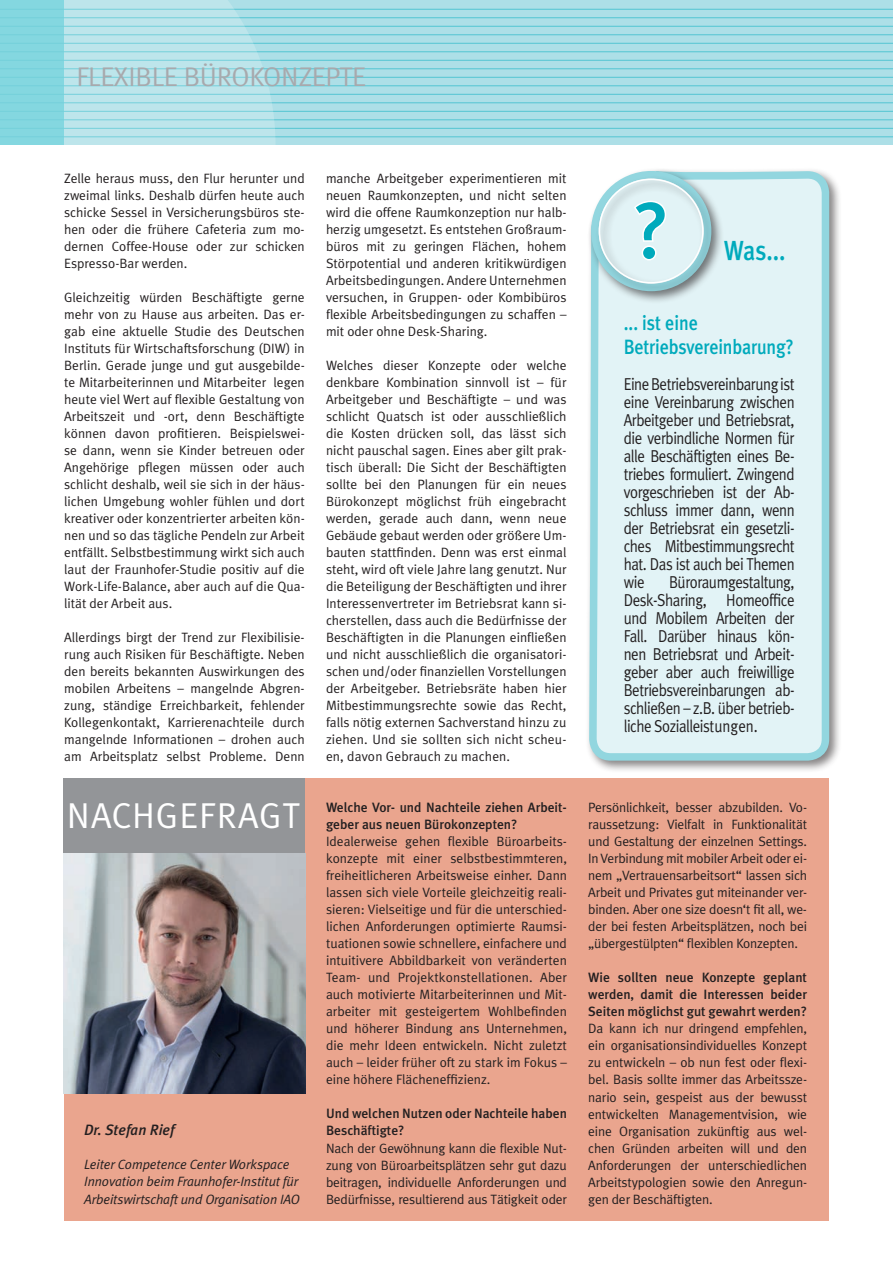
<style>
.page{position:relative;width:893px;height:1263px;background:#fff}
.page>*{position:absolute;margin:0;border:0;box-sizing:border-box;transform-origin:0 0}
.t1{font:500 79.5px "Meta Plus";color:#00aabc}
.t2{font:36px "Meta Plus Normal";color:#fff}
.t3{font:500 27.6px "Meta Plus";color:#00aabc;scale:.87 1}
.t4{font:27px "Meta OT Cond Norm";letter-spacing:-.01em;color:#a8a9ad;scale:1.16 1}
.t5{font:500 20.7px/24px "Meta Plus";letter-spacing:-.01em;color:#00aabc;scale:.87 1}
.t6{font:17.25px/18px "Meta Plus Normal";letter-spacing:-.03em;color:#231f20;text-align:justify;scale:.87 1}
.t7{font:italic 500 15px "Meta Plus";color:#231f20}
.t8{font:13.5px/17px "Meta Plus Normal";color:#231f20;text-align:justify}
.t9{font:500 13.5px/17px "Meta Plus";color:#231f20}
.t10{font:italic 13.5px/17px "Meta Plus Normal";letter-spacing:-.01em;color:#231f20}
</style>
<div class="page">
<div style="left:0;top:0;width:893px;height:145px;background:#addfe7"></div>
<hr style="left:0;top:9px;width:893px;height:1px;background:#53c5d2">
<hr style="left:0;top:17px;width:893px;height:1px;background:#53c5d2">
<hr style="left:0;top:26px;width:893px;height:1px;background:#53c5d2">
<hr style="left:0;top:34px;width:893px;height:1px;background:#53c5d2">
<hr style="left:0;top:43px;width:893px;height:1px;background:#53c5d2">
<hr style="left:0;top:51px;width:893px;height:1px;background:#53c5d2">
<hr style="left:0;top:60px;width:893px;height:1px;background:#53c5d2">
<hr style="left:0;top:68px;width:893px;height:1px;background:#53c5d2">
<hr style="left:0;top:77px;width:893px;height:1px;background:#53c5d2">
<hr style="left:0;top:85px;width:893px;height:1px;background:#53c5d2">
<hr style="left:0;top:94px;width:893px;height:1px;background:#53c5d2">
<hr style="left:0;top:102px;width:893px;height:1px;background:#53c5d2">
<hr style="left:0;top:111px;width:893px;height:1px;background:#53c5d2">
<hr style="left:0;top:119px;width:893px;height:1px;background:#53c5d2">
<hr style="left:0;top:128px;width:893px;height:1px;background:#53c5d2">
<hr style="left:0;top:136px;width:893px;height:1px;background:#53c5d2">
<svg style="left:0;top:0;width:276px;height:145px;fill:#bde5eb"></svg>
<div style="left:64px;top:778px;width:764px;height:442px;background:#eaa58e"></div>
<div style="left:64px;top:778px;width:241px;height:76px;background:#939598"></div>
<img style="left:64px;top:854px;width:241px;height:240px">
<div style="left:585px;top:167px;width:257px;height:606px;background:#231f20;opacity:.55"></div>
<svg style="left:585px;top:168px;width:248px;height:596px;background:#dbf0f3"></svg>
<div style="left:587px;top:167px;width:137px;height:137px;background:#231f20;opacity:.55"></div>
<div style="left:595px;top:175px;width:121px;height:121px;background:#231f20;opacity:.55"></div>
<div style="left:599px;top:179px;width:105px;height:104px;border:2px solid #fff;border-radius:50%"></div>
<h3 class="t4" style="left:77px;top:60px;width:64px">FLEXIBLE</h3>
<h3 class="t4" style="left:184px;top:60px;width:15px">BÜRO</h3>
<h3 class="t4" style="left:249px;top:60px;width:90px">KONZEPTE</h3>
<p class="t8" style="left:64px;top:170px;width:242px">Zelle heraus muss, den Flur herunter und zweimal links. Deshalb dürfen heute auch schicke Sessel in Versicherungsbüros ste&shy;hen oder die frühere Cafeteria zum mo&shy;dernen Coffee-House oder zur schicken Espresso-Bar werden.</p>
<p class="t8" style="left:64px;top:289px;width:242px">Gleichzeitig würden Beschäftigte gerne mehr von zu Hause aus arbeiten. Das er&shy;gab eine aktuelle Studie des Deutschen Instituts für Wirtschaftsforschung (DIW) in Berlin. Gerade junge und gut ausgebilde&shy;te Mitarbeiterinnen und Mitarbeiter legen heute viel Wert auf flexible Gestaltung von Arbeitszeit und -ort, denn Beschäftigte können davon profitieren. Beispielswei&shy;se dann, wenn sie Kinder betreuen oder Angehörige pflegen müssen oder auch schlicht deshalb, weil sie sich in der häus&shy;lichen Umgebung wohler fühlen und dort kreativer oder konzentrierter arbeiten kön&shy;nen und so das tägliche Pendeln zur Arbeit entfällt. Selbstbestimmung wirkt sich auch laut der Fraunhofer-Studie positiv auf die Work-Life-Balance, aber auch auf die Qua&shy;lität der Arbeit aus.</p>
<p class="t8" style="left:64px;top:629px;width:242px">Allerdings birgt der Trend zur Flexibilisie&shy;rung auch Risiken für Beschäftigte. Neben den bereits bekannten Auswirkungen des mobilen Arbeitens – mangelnde Abgren&shy;zung, ständige Erreichbarkeit, fehlender Kollegenkontakt, Karrierenachteile durch mangelnde Informationen – drohen auch am Arbeitsplatz selbst Probleme. Denn</p>
<h2 class="t2" style="left:67px;top:794px;width:28px">Nachgefragt</h2>
<p class="t7" style="left:84px;top:1121px;width:92px">Dr. Stefan Rief</p>
<p class="t10" style="left:84px;top:1156px;width:217px">Leiter Competence Center Workspace<br>Innovation beim Fraunhofer-Institut für<br>Arbeitswirtschaft und Organisation IAO</p>
<p class="t8" style="left:326px;top:170px;width:242px">manche Arbeitgeber experimentieren mit neuen Raumkonzepten, und nicht selten wird die offene Raumkonzeption nur halb&shy;herzig umgesetzt. Es entstehen Großraum&shy;büros mit zu geringen Flächen, hohem Störpotential und anderen kritikwürdigen Arbeitsbedingungen. Andere Unternehmen versuchen, in Gruppen- oder Kombibüros flexible Arbeitsbedingungen zu schaffen – mit oder ohne Desk-Sharing.</p>
<p class="t8" style="left:326px;top:357px;width:242px">Welches dieser Konzepte oder welche denkbare Kombination sinnvoll ist – für Arbeitgeber und Beschäftigte – und was schlicht Quatsch ist oder ausschließlich die Kosten drücken soll, das lässt sich nicht pauschal sagen. Eines aber gilt prak&shy;tisch überall: Die Sicht der Beschäftigten sollte bei den Planungen für ein neues Bürokonzept möglichst früh eingebracht werden, gerade auch dann, wenn neue Gebäude gebaut werden oder größere Um&shy;bauten stattfinden. Denn was erst einmal steht, wird oft viele Jahre lang genutzt. Nur die Beteiligung der Beschäftigten und ihrer Interessenvertreter im Betriebsrat kann si&shy;cherstellen, dass auch die Bedürfnisse der Beschäftigten in die Planungen einfließen und nicht ausschließlich die organisatori&shy;schen und/oder finanziellen Vorstellungen der Arbeitgeber. Betriebsräte haben hier Mitbestimmungsrechte sowie das Recht, falls nötig externen Sachverstand hinzu zu ziehen. Und sie sollten sich nicht scheu&shy;en, davon Gebrauch zu machen.</p>
<p class="t9" style="left:326px;top:799px;width:242px">Welche Vor- und Nachteile ziehen Arbeit&shy;geber aus neuen Bürokonzepten?</p>
<p class="t8" style="left:326px;top:833px;width:242px">Idealerweise gehen flexible Büroarbeits&shy;konzepte mit einer selbstbestimmteren, freiheitlicheren Arbeitsweise einher. Dann lassen sich viele Vorteile gleichzeitig reali&shy;sieren: Vielseitige und für die unterschied&shy;lichen Anforderungen optimierte Raumsi&shy;tuationen sowie schnellere, einfachere und intuitivere Abbildbarkeit von veränderten Team- und Projektkonstellationen. Aber auch motivierte Mitarbeiterinnen und Mit&shy;arbeiter mit gesteigertem Wohlbefinden und höherer Bindung ans Unternehmen, die mehr Ideen entwickeln. Nicht zuletzt auch – leider früher oft zu stark im Fokus – eine höhere Flächeneffizienz.</p>
<p class="t9" style="left:326px;top:1105px;width:242px">Und welchen Nutzen oder Nachteile haben<br>Beschäftigte?</p>
<p class="t8" style="left:326px;top:1139px;width:242px">Nach der Gewöhnung kann die flexible Nut&shy;zung von Büroarbeitsplätzen sehr gut dazu beitragen, individuelle Anforderungen und Bedürfnisse, resultierend aus Tätigkeit oder</p>
<h1 class="t1" style="left:633px;top:184px;width:38px">?</h1>
<h3 class="t3" style="left:724px;top:234px;width:73px">Was...</h3>
<h3 class="t5" style="left:624px;top:310px;width:197px">... ist eine<br>Betriebsvereinbarung?</h3>
<p class="t6" style="left:624px;top:374px;width:198px">Eine Betriebsvereinbarung ist eine Vereinbarung zwischen Arbeitgeber und Betriebsrat, die verbindliche Normen für alle Beschäftigten eines Be&shy;triebes formuliert. Zwingend vorgeschrieben ist der Ab&shy;schluss immer dann, wenn der Betriebsrat ein gesetzli&shy;ches Mitbestimmungsrecht hat. Das ist auch bei Themen wie</p>
<p class="t6" style="left:624px;top:572px;width:198px;text-indent:45px">Büroraumgestaltung, Desk-Sharing, Homeoffice und Mobilem Arbeiten der Fall. Darüber hinaus kön&shy;nen Betriebsrat und Arbeit&shy;geber aber auch freiwillige Betriebsvereinbarungen ab&shy;schließen – z.B. über betrieb&shy;liche Sozialleistungen.</p>
<p class="t8" style="left:588px;top:799px;width:220px">Persönlichkeit, besser abzubilden. Vo&shy;raussetzung: Vielfalt in Funktionalität und Gestaltung der einzelnen Settings.<br>In Verbindung mit mobiler Arbeit oder ei&shy;nem „Vertrauensarbeitsort“ lassen sich Arbeit und Privates gut miteinander ver&shy;binden. Aber one size doesn‘t fit all, we&shy;der bei festen Arbeitsplätzen, noch bei „übergestülpten“ flexiblen Konzepten.</p>
<p class="t9" style="left:588px;top:969px;width:220px;text-align:justify">Wie sollten neue Konzepte geplant werden, damit die Interessen beider Seiten möglichst gut gewahrt werden?</p>
<p class="t8" style="left:588px;top:1020px;width:220px">Da kann ich nur dringend empfehlen, ein organisationsindividuelles Konzept zu entwickeln – ob nun fest oder flexi&shy;bel. Basis sollte immer das Arbeitssze&shy;nario sein, gespeist aus der bewusst entwickelten Managementvision, wie eine Organisation zukünftig aus wel&shy;chen Gründen arbeiten will und den Anforderungen der unterschiedlichen Arbeitstypologien sowie den Anregun&shy;gen der Beschäftigten.</p>
</div>
